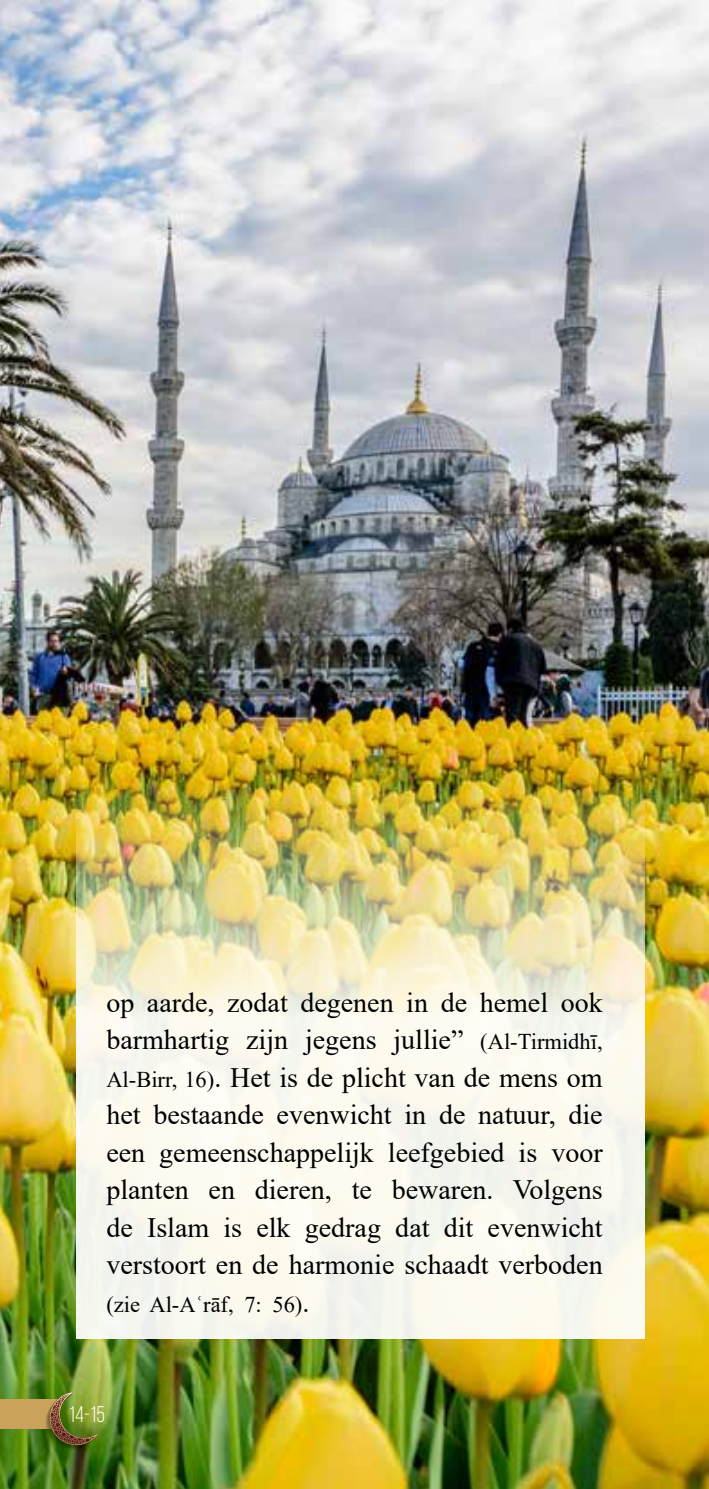
<style>
.page{position:relative;width:709px;height:1489px;background:#fff}
.page>*{position:absolute;margin:0;border:0;box-sizing:border-box;transform-origin:0 0}
.t1{font:28px/37.5px "Times New Roman";color:#000;text-align:justify}
.t2{font:22.5px "Times New Roman";color:#000}
.t3{font:22.5px "Bebas Neue";color:#fff}
.s1{font-size:22.5px}
.s2{font-size:28px}
</style>
<div class="page">
<img style="left:0;top:0;width:709px;height:1488px">
<img style="left:76px;top:751px;width:569px;height:587px">
<div style="left:0;top:1399px;width:59px;height:29px;background:#caa25c"></div>
<svg style="left:44px;top:1391px;width:54px;height:59px"></svg>
<p class="t1" style="left:106px;top:982px;width:498px">op aarde, zodat degenen in de hemel ook barmhartig zijn jegens jullie” <span class="s1">(Al-Tirmidhī, Al-Birr, 16)</span>. Het is de plicht van de mens om het bestaande evenwicht in de natuur, die een gemeenschappelijk leefgebied is voor planten en dieren, te bewaren. Volgens de Islam is elk gedrag dat dit evenwicht verstoort en de harmonie schaadt verboden</p>
<p class="t2" style="left:106px;top:1288px;width:205px">(zie Al-Aʿrāf, 7: 56)<span class="s2">.</span></p>
<p class="t3" style="left:69px;top:1401px;width:38px">14-15</p>
</div>
